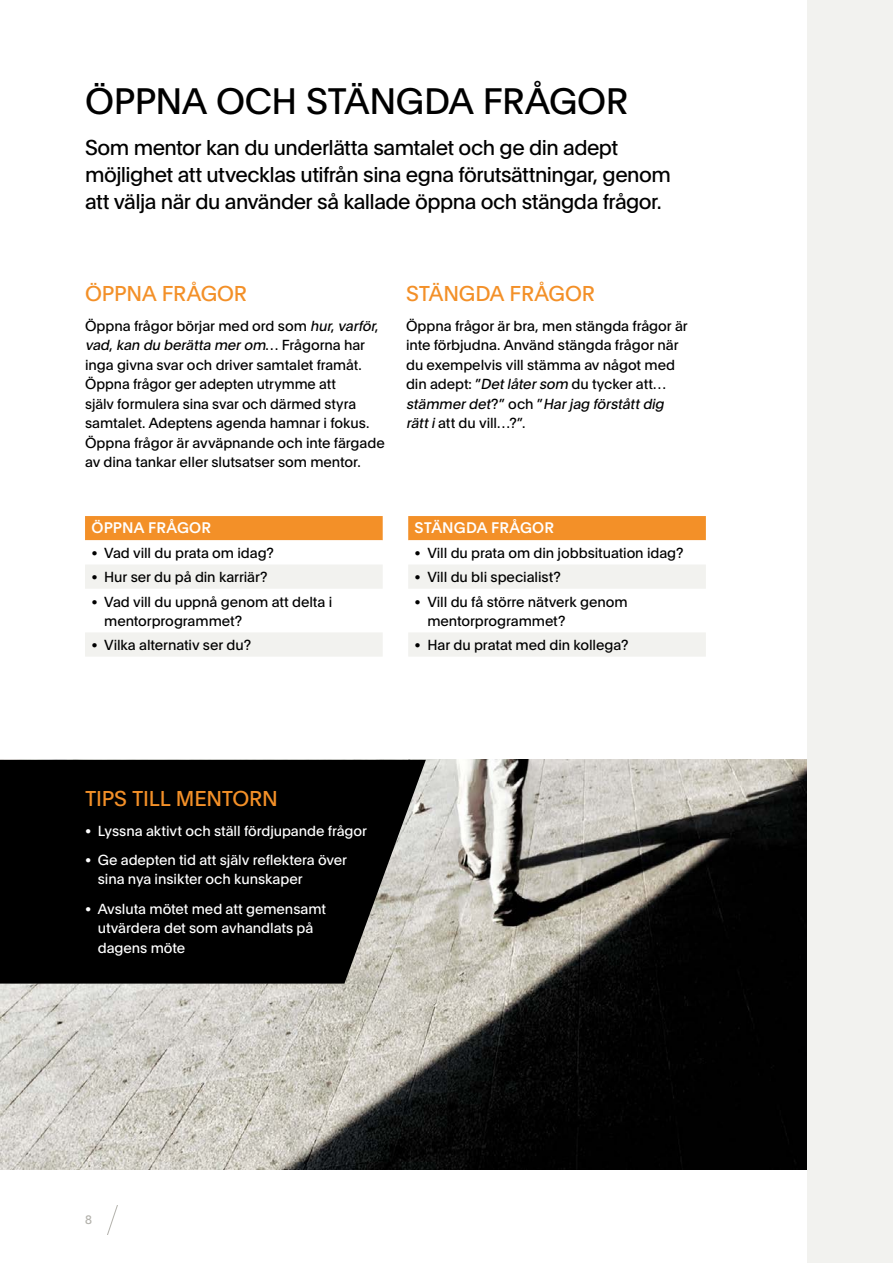
<style>
.page{position:relative;width:893px;height:1263px;background:#fff}
.page>*{position:absolute;margin:0;border:0;box-sizing:border-box;transform-origin:0 0}
.t1{font:36px "Plain";letter-spacing:-.01em;color:#000}
.t2{font:21px/27px "Plain";letter-spacing:-.025em;color:#000}
.t3{font:21px "Plain";letter-spacing:-.01em;color:#f39028}
.t4{font:500 15px "Plain";letter-spacing:.01em;color:#fff}
.t5{font:14.25px/19.5px "Plain";letter-spacing:-.005em;color:#000}
.t6{font:14.25px/19.5px "Plain";letter-spacing:-.005em;color:#fff}
.t7{font:12px "Plain";color:#b3b2ac}
.s1{font-style:italic}
</style>
<div class="page">
<img style="left:0;top:760px;width:808px;height:409px">
<div style="left:808px;top:0;width:85px;height:1263px;background:#f2f2ef"></div>
<svg style="left:85px;top:516px;width:621px;height:24px;background:#f39431"></svg>
<svg style="left:85px;top:540px;width:621px;height:1px"></svg>
<svg style="left:85px;top:565px;width:621px;height:92px;fill:#f6f6f4"></svg>
<svg style="left:0;top:760px;width:426px;height:223px;background:#131312"></svg>
<svg style="left:107px;top:1206px;width:11px;height:28px"></svg>
<h1 class="t1" style="left:85px;top:75px;width:544px">ÖPPNA OCH STÄNGDA FRÅGOR</h1>
<h2 class="t2" style="left:85px;top:133px;width:587px">Som mentor kan du underlätta samtalet och ge din adept möjlighet att utvecklas utifrån sina egna förutsättningar, genom att välja när du använder så kallade öppna och stängda frågor.</h2>
<h2 class="t3" style="left:85px;top:278px;width:163px">ÖPPNA FRÅGOR</h2>
<p class="t5" style="left:85px;top:315px;width:301px">Öppna frågor börjar med ord som <span class="s1">hur</span>, <span class="s1">varför</span>, <span class="s1">vad</span>, <span class="s1">kan du berätta merom</span>… F r å g o r n a h a r inga givna svar och driver samtalet framåt.<br>Öppna frågor ger adepten utrymme att<br>själv formulera sina svar och därmed styra samtalet. Adeptens agenda hamnar i fokus.<br>Öppna frågor är avväpnande och inte färgade av dina tankar eller slutsatser som mentor.</p>
<h2 class="t3" style="left:406px;top:278px;width:190px">STÄNGDA FRÅGOR</h2>
<p class="t5" style="left:406px;top:315px;width:283px">Öppna frågor är bra, men stängda frågor är inte förbjudna. Använd stängda frågor när du exempelvis vill stämma av något med din adept: ”<span class="s1">Detlåtersom</span> du tycker att… <span class="s1">stämmerdet</span>? ” o c h ” <span class="s1">Harjag förståttdig rätti</span>att du vill…?”.</p>
<p class="t4" style="left:91px;top:517px;width:121px">ÖPPNA FRÅGOR</p>
<p class="t4" style="left:415px;top:517px;width:141px">STÄNGDA FRÅGOR</p>
<p class="t5" style="left:91px;top:543px;width:184px">• Vad vill du prata om idag?</p>
<p class="t5" style="left:415px;top:543px;width:270px">• Vill du prata om din jobbsituation idag?</p>
<p class="t5" style="left:91px;top:567px;width:178px">• Hur ser du på din karriär?</p>
<p class="t5" style="left:415px;top:567px;width:148px">• Vill du bli specialist?</p>
<p class="t5" style="left:104px;top:591px;width:230px;text-indent:-13px">• Vad vill du uppnå genom att delta i mentorprogrammet?</p>
<p class="t5" style="left:427px;top:591px;width:202px;text-indent:-13px">• Vill du få större nätverk genom mentorprogrammet?</p>
<p class="t5" style="left:91px;top:635px;width:161px">• Vilka alternativ ser du?</p>
<p class="t5" style="left:415px;top:635px;width:215px">• Har du pratat med din kollega?</p>
<h2 class="t3" style="left:85px;top:783px;width:194px">TIPS TILL MENTORN</h2>
<p class="t6" style="left:85px;top:820px;width:283px">• Lyssna aktivt och ställ fördjupande frågor</p>
<p class="t6" style="left:98px;top:849px;width:251px;text-indent:-13px">• Ge adepten tid att själv reflektera över sina nya insikter och kunskaper</p>
<p class="t6" style="left:98px;top:898px;width:230px;text-indent:-13px">• Avsluta mötet med att gemensamt utvärdera det som avhandlats på dagens möte</p>
<p class="t7" style="left:85px;top:1211px;width:8px">8</p>
</div>
